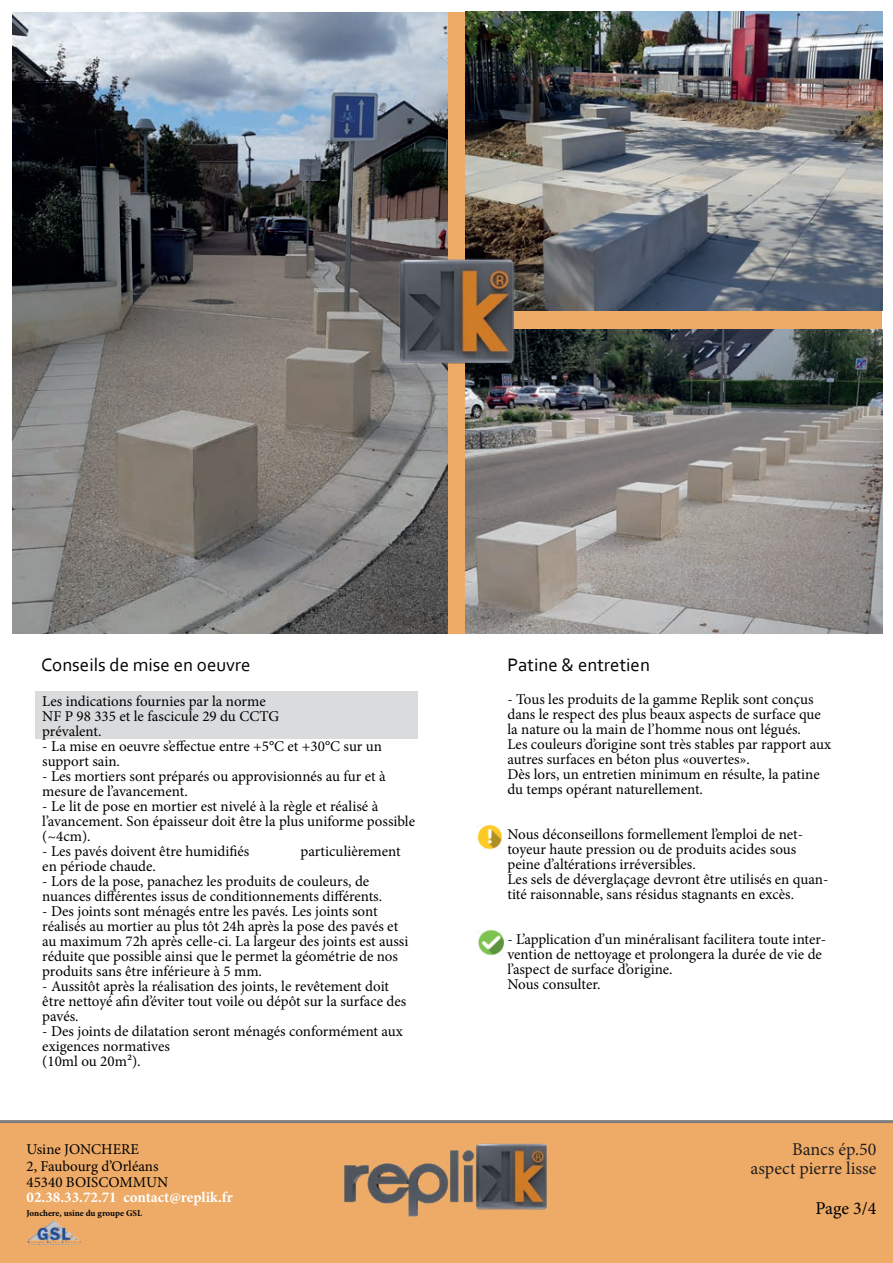
<style>
.page{position:relative;width:893px;height:1263px;background:#fff}
.page>*{position:absolute;margin:0;border:0;box-sizing:border-box;transform-origin:0 0}
.t1{font:18.9px "Corbel";color:#000001}
.t2{font:18px/19.5px "Minion Pro";color:#231f20;text-align:right}
.t3{font:18px "Minion Pro";color:#000002}
.t4{font:15px/15px "Minion Pro";color:#000001}
.t5{font:700 15px "Minion Pro";color:#fff}
.t6{font:15px "Minion Pro";letter-spacing:-.005em;color:#000002}
.t7{font:700 9px "Minion Pro";letter-spacing:-.005em;color:#040508}
</style>
<div class="page">
<div style="left:35px;top:691px;width:383px;height:48px;background:#dadbdc"></div>
<hr style="left:0;top:1120px;width:893px;height:3px;background:#231f20">
<div style="left:0;top:1124px;width:893px;height:139px;background:#eeab67"></div>
<img style="left:343px;top:1143px;width:205px;height:74px">
<img style="left:28px;top:1221px;width:53px;height:24px">
<img style="left:477px;top:825px;width:26px;height:24px">
<img style="left:478px;top:929px;width:25px;height:27px">
<div style="left:329px;top:12px;width:553px;height:621px;background:#eeab67"></div>
<img style="left:12px;top:13px;width:435px;height:620px">
<img style="left:466px;top:12px;width:416px;height:299px">
<img style="left:466px;top:329px;width:416px;height:304px">
<img style="left:379px;top:245px;width:153px;height:132px">
<p class="t1" style="left:41px;top:652px;width:211px">Conseils de mise en oeuvre</p>
<p class="t4" style="left:42px;top:693px;width:238px">Les indications fournies par la norme<br>NF P 98 335 et le fascicule 29 du CCTG prévalent.</p>
<p class="t4" style="left:42px;top:738px;width:341px">- La mise en oeuvre s’effectue entre +5°C et +30°C sur un support sain.</p>
<p class="t4" style="left:42px;top:768px;width:345px">- Les mortiers sont préparés ou approvisionnés au fur et à mesure de l’avancement.</p>
<p class="t4" style="left:42px;top:798px;width:374px">- Le lit de pose en mortier est nivelé à la règle et réalisé à l’avancement. Son épaisseur doit être la plus uniforme possible (~4cm).</p>
<p class="t4" style="left:42px;top:843px;width:209px">- Les pavés doivent être humidifiés</p>
<p class="t4" style="left:300px;top:843px;width:102px">particulièrement</p>
<p class="t4" style="left:42px;top:858px;width:115px">en période chaude.</p>
<p class="t4" style="left:42px;top:873px;width:341px">- Lors de la pose, panachez les produits de couleurs, de nuances différentes issus de conditionnements différents.</p>
<p class="t4" style="left:42px;top:903px;width:368px">- Des joints sont ménagés entre les pavés. Les joints sont réalisés au mortier au plus tôt 24h après la pose des pavés et au maximum 72h après celle-ci. La largeur des joints est aussi réduite que possible ainsi que le permet la géométrie de nos produits sans être inférieure à 5 mm.</p>
<p class="t4" style="left:42px;top:978px;width:366px">- Aussitôt après la réalisation des joints, le revêtement doit être nettoyé afin d’éviter tout voile ou dépôt sur la surface des pavés.</p>
<p class="t4" style="left:42px;top:1023px;width:362px">- Des joints de dilatation seront ménagés conformément aux exigences normatives<br>(10ml ou 20m²).</p>
<p class="t1" style="left:507px;top:652px;width:144px">Patine &amp; entretien</p>
<p class="t4" style="left:507px;top:692px;width:325px">- Tous les produits de la gamme Replik sont conçus dans le respect des plus beaux aspects de surface que la nature ou la main de l’homme nous ont légués.<br>Les couleurs d’origine sont très stables par rapport aux autres surfaces en béton plus «ouvertes».<br>Dès lors, un entretien minimum en résulte, la patine du temps opérant naturellement.</p>
<p class="t4" style="left:507px;top:827px;width:322px">Nous déconseillons formellement l’emploi de net&shy;toyeur haute pression ou de produits acides sous peine d’altérations irréversibles.<br>Les sels de déverglaçage devront être utilisés en quan&shy;tité raisonnable, sans résidus stagnants en excès.</p>
<p class="t4" style="left:507px;top:932px;width:320px">- L’application d’un minéralisant facilitera toute inter&shy;vention de nettoyage et prolongera la durée de vie de l’aspect de surface d’origine.</p>
<p class="t6" style="left:507px;top:974px;width:94px">Nous consulter.</p>
<p class="t2" style="left:751px;top:1139px;width:127px">Bancs ép.50 aspect pierre lisse</p>
<p class="t4" style="left:27px;top:1141px;width:143px;line-height:16.5px">Usine JONCHERE<br>2, Faubourg d’Orléans<br>45340 BOISCOMMUN</p>
<p class="t5" style="left:27px;top:1187px;width:208px">02.38.33.72.71 contact@replik.fr</p>
<p class="t7" style="left:27px;top:1206px;width:117px">Jonchere, usine du groupe GSL</p>
<p class="t3" style="left:815px;top:1196px;width:62px">Page 3/4</p>
</div>
